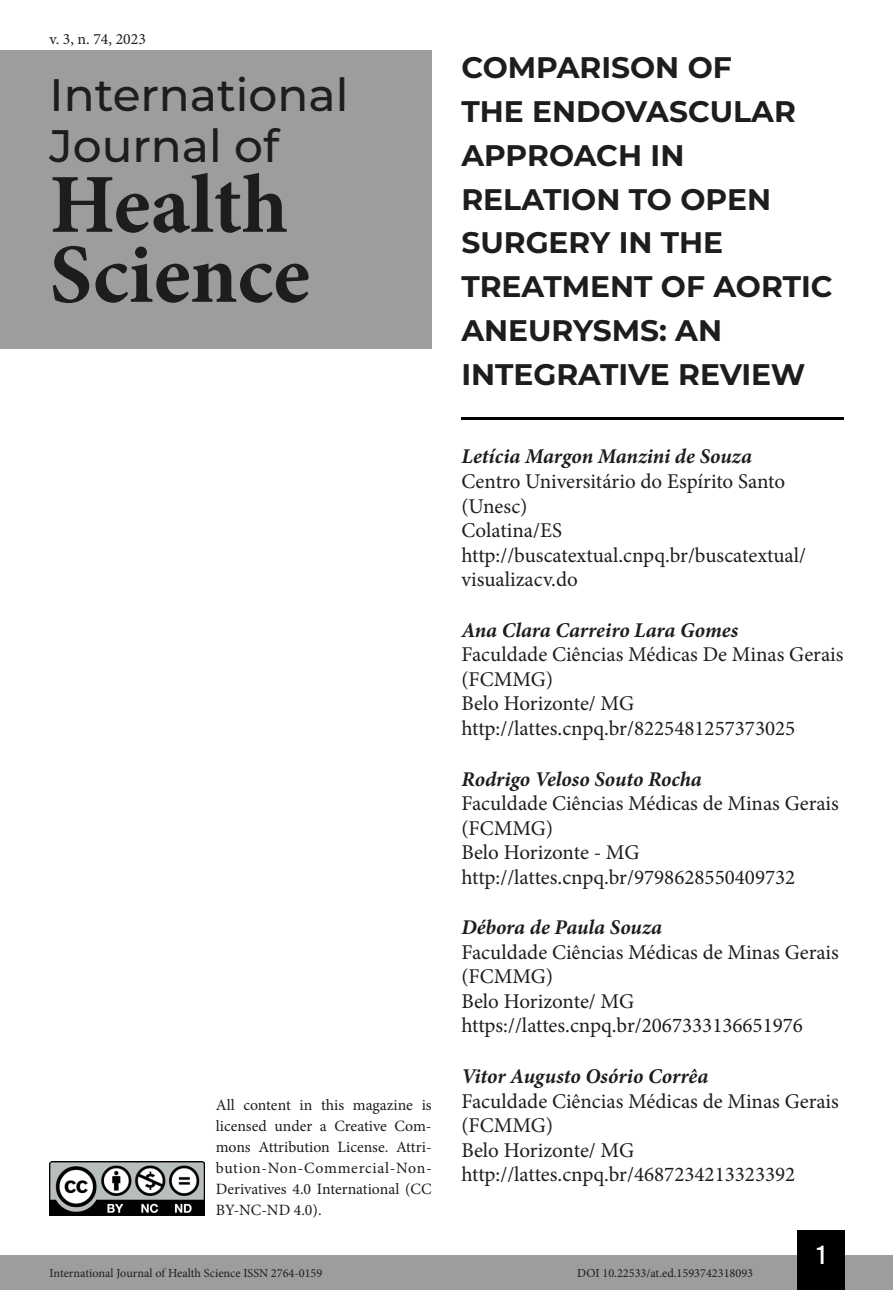
<style>
.page{position:relative;width:893px;height:1290px;background:#fff}
.page>*{position:absolute;margin:0;border:0;box-sizing:border-box;transform-origin:0 0}
.t1{font:700 84px/70px "Minion Pro";color:#1d1d1b}
.t2{font:500 45.5px/50.8px "Montserrat";color:#1d1d1b}
.t3{font:700 29.75px/43.8px "Montserrat";color:#1d1d1b}
.t4{font:26.25px "Bebas Kai";color:#fff}
.t5{font:21px/24.5px "Minion Pro";color:#1d1d1b}
.t6{font:italic 700 21px "Minion Pro";color:#1d1d1b}
.t7{font:15.75px/21px "Minion Pro";color:#1d1d1b;text-align:justify}
.t8{font:12.25px "Minion Pro";color:#1d1d1b}
</style>
<div class="page">
<div style="left:0;top:1255px;width:893px;height:35px;background:#9d9d9d"></div>
<div style="left:797px;top:1230px;width:48px;height:60px;background:#000"></div>
<img style="left:50px;top:1161px;width:154px;height:54px">
<div style="left:0;top:50px;width:432px;height:298px;background:#9d9d9d"></div>
<hr style="left:461px;top:417px;width:382px;height:2px;background:#000">
<p class="t7" style="left:50px;top:28px;width:98px">v. 3, n. 74, 2023</p>
<h2 class="t2" style="left:50px;top:68px;width:300px">International<br>Journal of</h2>
<h1 class="t1" style="left:50px;top:169px;width:262px">Health<br>Science</h1>
<p class="t7" style="left:216px;top:1095px;width:217px">All content in this magazine is licensed under a Creative Com&shy;mons Attribution License. Attri&shy;bution-Non-Commercial-Non-Derivatives 4.0 International (CC BY-NC-ND 4.0).</p>
<h3 class="t3" style="left:461px;top:44px;width:373px">COMPARISON OF<br>THE ENDOVASCULAR<br>APPROACH IN<br>RELATION TO OPEN<br>SURGERY IN THE<br>TREATMENT OF AORTIC<br>ANEURYSMS: AN<br>INTEGRATIVE REVIEW</h3>
<p class="t6" style="left:461px;top:442px;width:292px">Letícia Margon Manzini de Souza</p>
<p class="t5" style="left:461px;top:469px;width:346px">Centro Universitário do Espírito Santo (Unesc)<br>Colatina/ES http://buscatextual.cnpq.br/buscatextual/ visualizacv.do</p>
<p class="t6" style="left:461px;top:615px;width:278px">Ana Clara Carreiro Lara Gomes</p>
<p class="t5" style="left:461px;top:642px;width:383px">Faculdade Ciências Médicas De Minas Gerais (FCMMG)<br>Belo Horizonte/ MG http://lattes.cnpq.br/8225481257373025</p>
<p class="t6" style="left:461px;top:764px;width:242px">Rodrigo Veloso Souto Rocha</p>
<p class="t5" style="left:461px;top:791px;width:379px">Faculdade Ciências Médicas de Minas Gerais (FCMMG)<br>Belo Horizonte - MG http://lattes.cnpq.br/9798628550409732</p>
<p class="t6" style="left:461px;top:913px;width:202px">Débora de Paula Souza</p>
<p class="t5" style="left:461px;top:940px;width:379px">Faculdade Ciências Médicas de Minas Gerais (FCMMG)<br>Belo Horizonte/ MG https://lattes.cnpq.br/2067333136651976</p>
<p class="t6" style="left:461px;top:1061px;width:248px">Vitor Augusto Osório Corrêa</p>
<p class="t5" style="left:461px;top:1089px;width:379px">Faculdade Ciências Médicas de Minas Gerais (FCMMG)<br>Belo Horizonte/ MG http://lattes.cnpq.br/4687234213323392</p>
<p class="t4" style="left:817px;top:1241px;width:10px">1</p>
<p class="t8" style="left:50px;top:1265px;width:274px">International Journal of Health Science ISSN 2764-0159</p>
<p class="t8" style="left:577px;top:1265px;width:177px">DOI 10.22533/at.ed.1593742318093</p>
</div>
